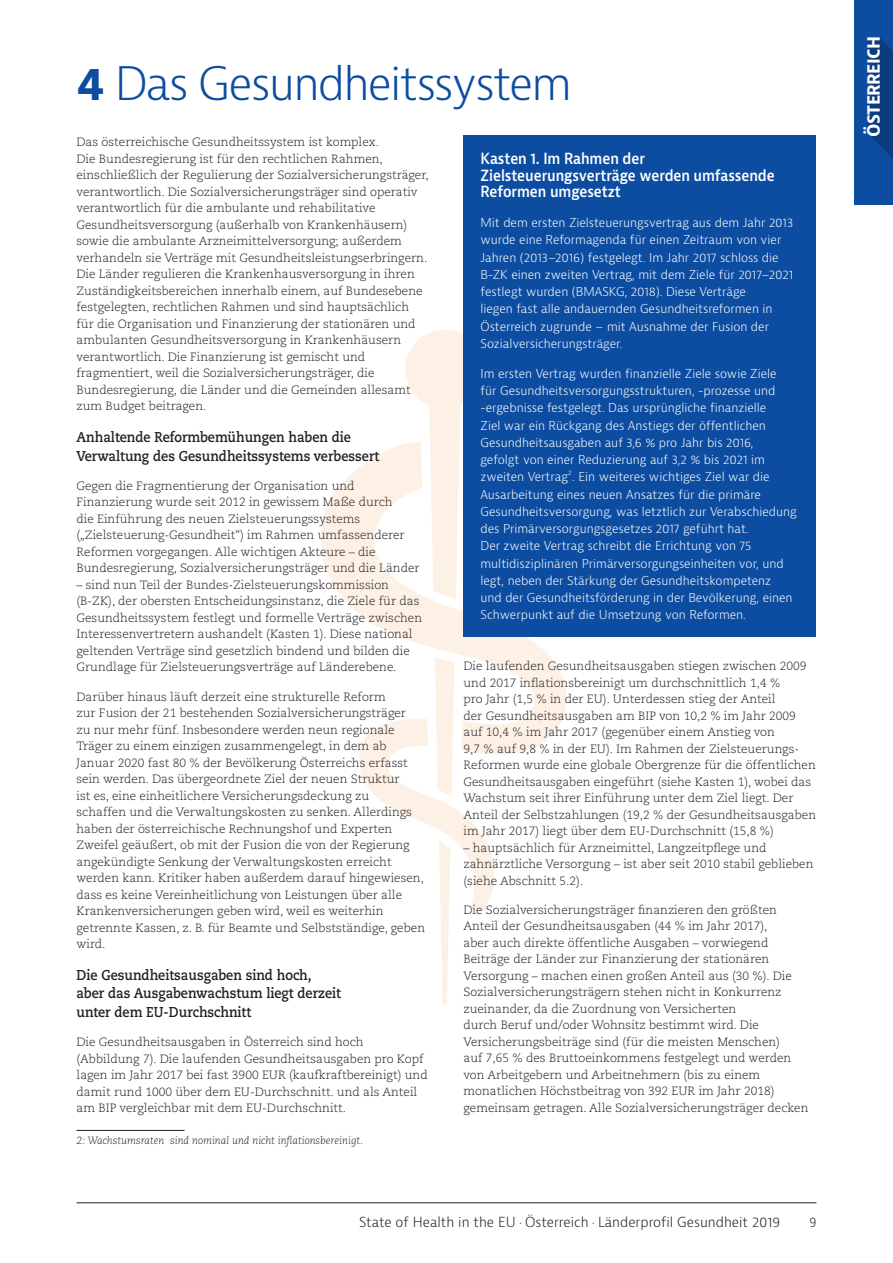
<style>
.page{position:relative;width:893px;height:1263px;background:#fff}
.page>*{position:absolute;margin:0;border:0;box-sizing:border-box;transform-origin:0 0}
.Chapter_title{font:300 45px "Bernina Sans";letter-spacing:-.04em;color:#0d4da1}
.t1{font:700 18px "Bernina Sans";letter-spacing:-.04em;color:#fff;scale:.95 1}
.Figure_heading__whit{font:600 15px/16.5px "Bernina Sans";letter-spacing:-.005em;color:#fff;scale:.9 1}
.Paragraph_Header{font:700 14.25px/18.8px "Caecilia LT Pro 75";color:#231f20;scale:.9 1}
.t2{font:300 13.5px "Bernina Sans";color:#231f20}
.t3{font:300 13.5px "Bernina Sans";color:#231f20;scale:.9 1}
.Body{font:300 12px/16.5px "Caecilia LT Pro 45";color:#231f20}
.Body__white{font:300 12px/17.2px "Bernina Sans";color:#fff}
.Footnote{font:italic 300 10.5px "Caecilia LT Pro 46";color:#231f20}
.Body__white-2{font:300 6px "Bernina Sans";color:#fff;scale:1.2 1}
.s1{font-weight:700}
</style>
<div class="page">
<svg style="left:405px;top:330px;width:58px;height:111px"></svg>
<svg style="left:321px;top:441px;width:251px;height:314px;fill:#fdf1e6"></svg>
<svg style="left:351px;top:658px;width:146px;height:347px"></svg>
<div style="left:854px;top:0;width:39px;height:205px;background:#0d4da1"></div>
<svg style="left:867px;top:38px;width:26px;height:120px"></svg>
<hr style="left:77px;top:1202px;width:739px;height:1px;background:#231f20">
<hr style="left:77px;top:1130px;width:108px;height:1px;background:#231f20">
<div style="left:463px;top:135px;width:353px;height:501px;background:#0d4da1"></div>
<p class="Chapter_title" style="left:77px;top:54px;width:497px"><span class="s1">4</span> Das Gesundheitssystem</p>
<p class="Body" style="left:77px;top:134px;width:354px">Das österreichische Gesundheitssystem ist komplex.<br>Die Bundesregierung ist für den rechtlichen Rahmen, einschließlich der Regulierung der Sozialversicherungsträger, verantwortlich. Die Sozialversicherungsträger sind operativ verantwortlich für die ambulante und rehabilitative Gesundheitsversorgung (außerhalb von Krankenhäusern) sowie die ambulante Arzneimittelversorgung; außerdem verhandeln sie Verträge mit Gesundheitsleistungserbringern.<br>Die Länder regulieren die Krankenhausversorgung in ihren Zuständigkeitsbereichen innerhalb einem, auf Bundesebene festgelegten, rechtlichen Rahmen und sind hauptsächlich für die Organisation und Finanzierung der stationären und ambulanten Gesundheitsversorgung in Krankenhäusern verantwortlich. Die Finanzierung ist gemischt und fragmentiert, weil die Sozialversicherungsträger, die Bundesregierung, die Länder und die Gemeinden allesamt zum Budget beitragen.</p>
<p class="Paragraph_Header" style="left:77px;top:427px;width:338px">Anhaltende Reformbemühungen haben die<br>Verwaltung des Gesundheitssystems verbessert</p>
<p class="Body" style="left:77px;top:477px;width:344px">Gegen die Fragmentierung der Organisation und Finanzierung wurde seit 2012 in gewissem Maße durch<br>die Einführung des neuen Zielsteuerungssystems („Zielsteuerung-Gesundheit“) im Rahmen umfassenderer Reformen vorgegangen. Alle wichtigen Akteure – die Bundesregierung, Sozialversicherungsträger und die Länder</p>
<p class="Body" style="left:77px;top:576px;width:347px">– sind nun Teil der Bundes-Zielsteuerungskommission (B-ZK), der obersten Entscheidungsinstanz, die Ziele für das Gesundheitssystem festlegt und formelle Verträge zwischen Interessenvertretern aushandelt (Kasten 1). Diese national geltenden Verträge sind gesetzlich bindend und bilden die Grundlage für Zielsteuerungsverträge auf Länderebene.</p>
<p class="Body" style="left:77px;top:688px;width:350px">Darüber hinaus läuft derzeit eine strukturelle Reform<br>zur Fusion der 21 bestehenden Sozialversicherungsträger<br>zu nur mehr fünf. Insbesondere werden neun regionale Träger zu einem einzigen zusammengelegt, in dem ab Januar 2020 fast 80 % der Bevölkerung Österreichs erfasst sein werden. Das übergeordnete Ziel der neuen Struktur<br>ist es, eine einheitlichere Versicherungsdeckung zu<br>schaffen und die Verwaltungskosten zu senken. Allerdings haben der österreichische Rechnungshof und Experten Zweifel geäußert, ob mit der Fusion die von der Regierung angekündigte Senkung der Verwaltungskosten erreicht werden kann. Kritiker haben außerdem darauf hingewiesen, dass es keine Vereinheitlichung von Leistungen über alle Krankenversicherungen geben wird, weil es weiterhin getrennte Kassen, z. B. für Beamte und Selbstständige, geben wird.</p>
<p class="Paragraph_Header" style="left:77px;top:965px;width:295px">Die Gesundheitsausgaben sind hoch, aber das Ausgabenwachstum liegt derzeit unter dem EU-Durchschnitt</p>
<p class="Body" style="left:77px;top:1034px;width:353px">Die Gesundheitsausgaben in Österreich sind hoch (Abbildung 7). Die laufenden Gesundheitsausgaben pro Kopf lagen im Jahr 2017 bei fast 3900 EUR (kaufkraftbereinigt) und damit rund 1000 über dem EU-Durchschnitt. und als Anteil am BIP vergleichbar mit dem EU-Durchschnitt.</p>
<p class="Footnote" style="left:77px;top:1134px;width:288px">2: Wachstumsraten sind nominal und nicht inflationsbereinigt.</p>
<p class="Figure_heading__whit" style="left:480px;top:151px;width:328px">Kasten 1. Im Rahmen der<br>Zielsteuerungsverträge werden umfassende<br>Reformen umgesetzt</p>
<p class="Body__white" style="left:480px;top:214px;width:314px">Mit dem ersten Zielsteuerungsvertrag aus dem Jahr 2013 wurde eine Reformagenda für einen Zeitraum von vier Jahren (2013–2016) festgelegt. Im Jahr 2017 schloss die B-ZK einen zweiten Vertrag, mit dem Ziele für 2017–2021 festlegt wurden (BMASKG, 2018). Diese Verträge<br>liegen fast alle andauernden Gesundheitsreformen in Österreich zugrunde – mit Ausnahme der Fusion der Sozialversicherungsträger.</p>
<p class="Body__white" style="left:480px;top:365px;width:298px">Im ersten Vertrag wurden finanzielle Ziele sowie Ziele für Gesundheitsversorgungsstrukturen, -prozesse und -ergebnisse festgelegt. Das ursprüngliche finanzielle Ziel war ein Rückgang des Anstiegs der öffentlichen Gesundheitsausgaben auf 3,6 % pro Jahr bis 2016, gefolgt von einer Reduzierung auf 3,2 % bis 2021 im zweiten Vertrag . Ein weiteres wichtiges Ziel war die</p>
<p class="Body__white-2" style="left:568px;top:469px;width:5px">2</p>
<p class="Body__white" style="left:480px;top:486px;width:318px">Ausarbeitung eines neuen Ansatzes für die primäre Gesundheitsversorgung, was letztlich zur Verabschiedung des Primärversorgungsgesetzes 2017 geführt hat.<br>Der zweite Vertrag schreibt die Errichtung von 75 multidisziplinären Primärversorgungseinheiten vor, und legt, neben der Stärkung der Gesundheitskompetenz<br>und der Gesundheitsförderung in der Bevölkerung, einen Schwerpunkt auf die Umsetzung von Reformen.</p>
<p class="Body" style="left:463px;top:657px;width:354px">Die laufenden Gesundheitsausgaben stiegen zwischen 2009 und 2017 inflationsbereinigt um durchschnittlich 1,4 %<br>pro Jahr (1,5 % in der EU). Unterdessen stieg der Anteil<br>der Gesundheitsausgaben am BIP von 10,2 % im Jahr 2009 auf 10,4 % im Jahr 2017 (gegenüber einem Anstieg von<br>9,7 % auf 9,8 % in der EU). Im Rahmen der Zielsteuerungs-Reformen wurde eine globale Obergrenze für die öffentlichen Gesundheitsausgaben eingeführt (siehe Kasten 1), wobei das Wachstum seit ihrer Einführung unter dem Ziel liegt. Der Anteil der Selbstzahlungen (19,2 % der Gesundheitsausgaben im Jahr 2017) liegt über dem EU-Durchschnitt (15,8 %)</p>
<p class="Body" style="left:463px;top:839px;width:351px">– hauptsächlich für Arzneimittel, Langzeitpflege und zahnärztliche Versorgung – ist aber seit 2010 stabil geblieben (siehe Abschnitt 5.2).</p>
<p class="Body" style="left:463px;top:901px;width:347px">Die Sozialversicherungsträger finanzieren den größten Anteil der Gesundheitsausgaben (44 % im Jahr 2017),<br>aber auch direkte öffentliche Ausgaben – vorwiegend Beiträge der Länder zur Finanzierung der stationären Versorgung – machen einen großen Anteil aus (30 %). Die Sozialversicherungsträgern stehen nicht in Konkurrenz zueinander, da die Zuordnung von Versicherten<br>durch Beruf und/oder Wohnsitz bestimmt wird. Die Versicherungsbeiträge sind (für die meisten Menschen)<br>auf 7,65 % des Bruttoeinkommens festgelegt und werden von Arbeitgebern und Arbeitnehmern (bis zu einem monatlichen Höchstbeitrag von 392 EUR im Jahr 2018) gemeinsam getragen. Alle Sozialversicherungsträger decken</p>
<p class="t2" style="left:359px;top:1213px;width:422px">State of Health in the EU · Österreich · Länderprofil Gesundheit 2019</p>
<p class="t3" style="left:809px;top:1213px;width:9px">9</p>
<h2 class="t1" style="left:862px;top:137px;width:107px;rotate:-90deg">ÖSTERREICH</h2>
</div>
